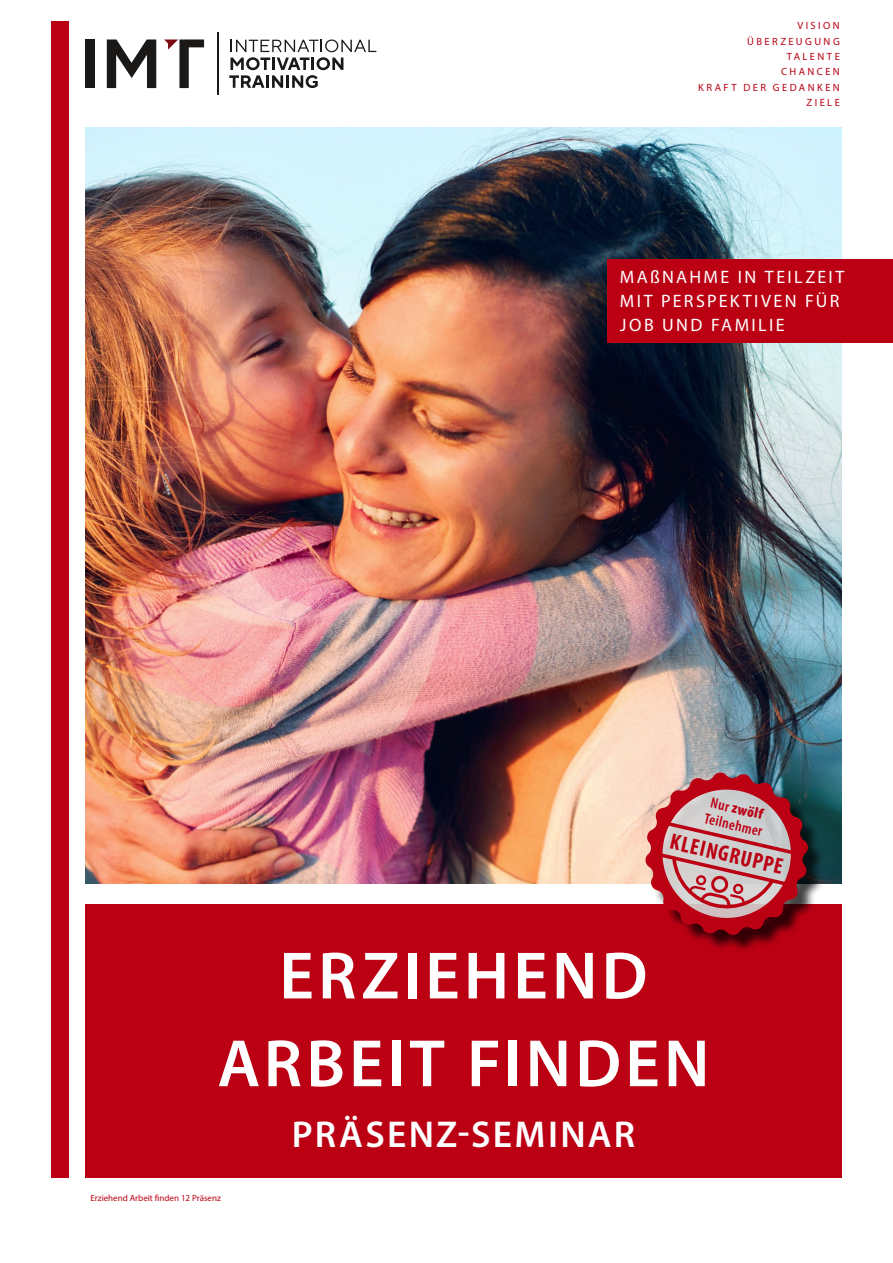
<style>
.page{position:relative;width:893px;height:1263px;background:#fff}
.page>*{position:absolute;margin:0;border:0;box-sizing:border-box;transform-origin:0 0}
.t1{font:600 67.5px/87.8px "Myriad Pro";letter-spacing:.06em;color:#fff;text-align:center}
.t2{font:600 37.5px "Myriad Pro";letter-spacing:.06em;color:#fff}
.t3{font:700 condensed 22.5px "Myriad Pro";color:#bb0013}
.t4{font:18px/24px "Myriad Pro";letter-spacing:.135em;color:#fff}
.t5{font:600 condensed 15px/16.5px "Myriad Pro";color:#bb0013}
.t6{font:10.5px/15.3px "Myriad Pro";letter-spacing:.23em;color:#bb0013;text-align:right}
.t7{font:9px "Myriad Pro";color:#bb0013}
.s1{font-weight:900}
</style>
<div class="page">
<div style="left:51px;top:21px;width:17px;height:1157px;background:#bb0013"></div>
<div style="left:85px;top:39px;width:9px;height:49px;background:#1b1917"></div>
<svg style="left:107px;top:39px;width:49px;height:49px"></svg>
<svg style="left:164px;top:39px;width:40px;height:49px"></svg>
<hr style="left:217px;top:32px;width:2px;height:63px;background:#1b1917">
<svg style="left:229px;top:39px;width:147px;height:49px"></svg>
<img style="left:85px;top:128px;width:757px;height:756px">
<div style="left:85px;top:905px;width:757px;height:273px;background:#bb0013"></div>
<div style="left:607px;top:259px;width:286px;height:83px;background:#bb0013"></div>
<div style="left:648px;top:775px;width:178px;height:178px;background:#000;opacity:.75"></div>
<svg style="left:644px;top:771px;width:165px;height:165px;background:#b66f75"></svg>
<p class="t6" style="left:698px;top:18px;width:143px">VISION<br>ÜBERZEUGUNG<br>TALENTE<br>CHANCEN<br>KRAFT DER GEDANKEN<br>ZIELE</p>
<h3 class="t4" style="left:620px;top:265px;width:226px">MAßNAHME IN TEILZEIT<br>MIT PERSPEKTIVEN FÜR<br>JOB UND FAMILIE</h3>
<h3 class="t5" style="left:710px;top:793px;width:61px;rotate:13deg">Nur <span class="s1">zwölf<br></span>Teilnehmer</h3>
<h3 class="t3" style="left:674px;top:827px;width:117px;rotate:13deg">KLEINGRUPPE</h3>
<h1 class="t1" style="left:217px;top:930px;width:494px">ERZIEHEND<br>ARBEIT FINDEN</h1>
<p class="t7" style="left:90px;top:1193px;width:132px">Erziehend Arbeit finden 12 Präsenz</p>
<h2 class="t2" style="left:292px;top:1110px;width:345px">PRÄSENZ-SEMINAR</h2>
</div>
